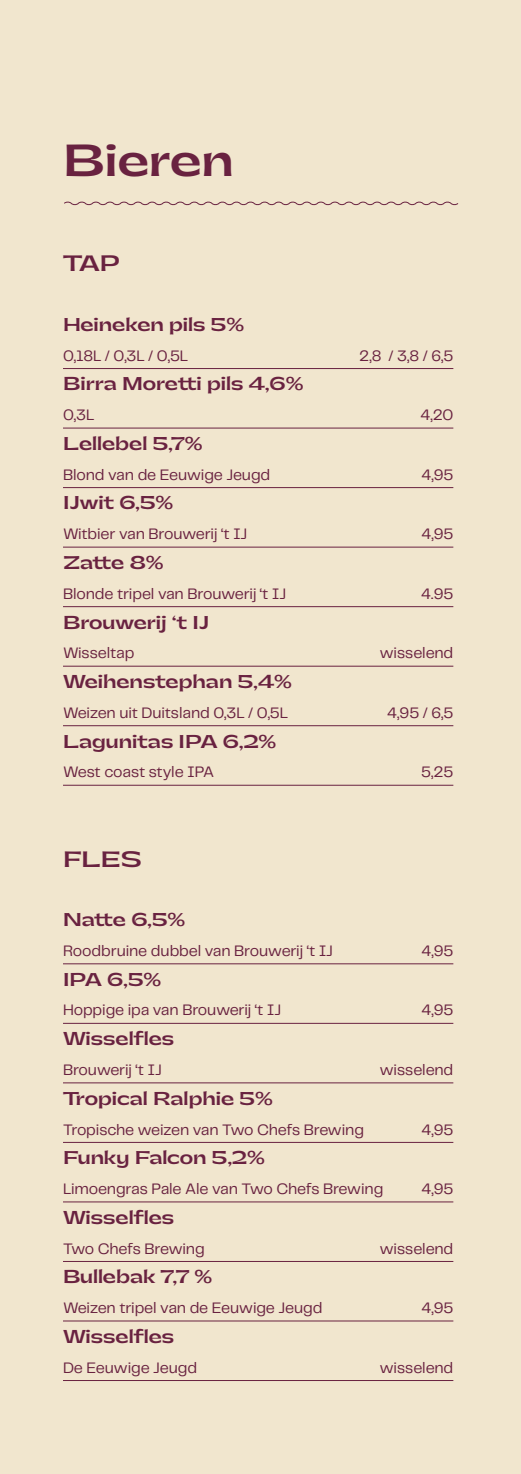
<style>
.page{position:relative;width:521px;height:1474px;background:#fff}
.page>*{position:absolute;margin:0;border:0;box-sizing:border-box;transform-origin:0 0}
.t1{font:700 42px "Gatwick";letter-spacing:-.01em;color:#692240}
.t2{font:700 21px "Gatwick";color:#692240}
.t3{font:700 17.5px "Gatwick";color:#692240}
.t4{font:15.75px "Telegraf";letter-spacing:-.01em;color:#692240}
</style>
<div class="page">
<div style="left:0;top:0;width:521px;height:1473px;background:#f1e6ce"></div>
<hr style="left:63px;top:368px;width:390px;height:1px;background:#692240">
<hr style="left:63px;top:428px;width:390px;height:1px;background:#692240">
<hr style="left:63px;top:487px;width:390px;height:1px;background:#692240">
<hr style="left:63px;top:547px;width:390px;height:1px;background:#692240">
<hr style="left:63px;top:606px;width:390px;height:1px;background:#692240">
<hr style="left:63px;top:666px;width:390px;height:1px;background:#692240">
<hr style="left:63px;top:725px;width:390px;height:1px;background:#692240">
<hr style="left:63px;top:785px;width:390px;height:1px;background:#692240">
<hr style="left:63px;top:963px;width:390px;height:1px;background:#692240">
<hr style="left:63px;top:1023px;width:390px;height:1px;background:#692240">
<hr style="left:63px;top:1082px;width:390px;height:1px;background:#692240">
<hr style="left:63px;top:1142px;width:390px;height:1px;background:#692240">
<hr style="left:63px;top:1201px;width:390px;height:1px;background:#692240">
<hr style="left:63px;top:1261px;width:390px;height:1px;background:#692240">
<hr style="left:63px;top:1320px;width:390px;height:1px;background:#692240">
<hr style="left:63px;top:1380px;width:390px;height:1px;background:#692240">
<svg style="left:64px;top:201px;width:395px;height:5px"></svg>
<p class="t1" style="left:63px;top:131px;width:172px">Bieren</p>
<p class="t2" style="left:63px;top:249px;width:58px">TAP</p>
<p class="t3" style="left:63px;top:312px;width:183px">Heineken pils 5%</p>
<p class="t4" style="left:63px;top:345px;width:127px">0,18L / 0,3L / 0,5L</p>
<p class="t4" style="left:359px;top:345px;width:96px">2,8 / 3,8 / 6,5</p>
<p class="t3" style="left:63px;top:372px;width:242px">Birra Moretti pils 4,6%</p>
<p class="t4" style="left:63px;top:404px;width:33px">0,3L</p>
<p class="t4" style="left:420px;top:404px;width:34px">4,20</p>
<p class="t3" style="left:63px;top:431px;width:141px">Lellebel 5,7%</p>
<p class="t4" style="left:63px;top:464px;width:209px">Blond van de Eeuwige Jeugd</p>
<p class="t4" style="left:421px;top:464px;width:33px">4,95</p>
<p class="t3" style="left:63px;top:491px;width:112px">IJwit 6,5%</p>
<p class="t4" style="left:63px;top:523px;width:186px">Witbier van Brouwerij ‘t IJ</p>
<p class="t4" style="left:421px;top:523px;width:33px">4,95</p>
<p class="t3" style="left:63px;top:550px;width:102px">Zatte 8%</p>
<p class="t4" style="left:63px;top:583px;width:225px">Blonde tripel van Brouwerij ‘t IJ</p>
<p class="t4" style="left:421px;top:583px;width:34px">4.95</p>
<p class="t3" style="left:63px;top:610px;width:148px">Brouwerij ‘t IJ</p>
<p class="t4" style="left:63px;top:642px;width:73px">Wisseltap</p>
<p class="t4" style="left:380px;top:642px;width:75px">wisselend</p>
<p class="t3" style="left:63px;top:669px;width:230px">Weihenstephan 5,4%</p>
<p class="t4" style="left:63px;top:702px;width:227px">Weizen uit Duitsland 0,3L / 0,5L</p>
<p class="t4" style="left:387px;top:702px;width:68px">4,95 / 6,5</p>
<p class="t3" style="left:63px;top:729px;width:215px">Lagunitas IPA 6,2%</p>
<p class="t4" style="left:63px;top:761px;width:152px">West coast style IPA</p>
<p class="t4" style="left:421px;top:761px;width:34px">5,25</p>
<p class="t2" style="left:63px;top:844px;width:80px">FLES</p>
<p class="t3" style="left:63px;top:907px;width:124px">Natte 6,5%</p>
<p class="t4" style="left:63px;top:940px;width:271px">Roodbruine dubbel van Brouwerij ‘t IJ</p>
<p class="t4" style="left:421px;top:940px;width:33px">4,95</p>
<p class="t3" style="left:63px;top:967px;width:100px">IPA 6,5%</p>
<p class="t4" style="left:63px;top:999px;width:219px">Hoppige ipa van Brouwerij ‘t IJ</p>
<p class="t4" style="left:421px;top:999px;width:33px">4,95</p>
<p class="t3" style="left:63px;top:1026px;width:113px">Wisselfles</p>
<p class="t4" style="left:63px;top:1059px;width:100px">Brouwerij ‘t IJ</p>
<p class="t4" style="left:380px;top:1059px;width:75px">wisselend</p>
<p class="t3" style="left:63px;top:1086px;width:211px">Tropical Ralphie 5%</p>
<p class="t4" style="left:63px;top:1118px;width:303px">Tropische weizen van Two Chefs Brewing</p>
<p class="t4" style="left:421px;top:1118px;width:33px">4,95</p>
<p class="t3" style="left:63px;top:1145px;width:203px">Funky Falcon 5,2%</p>
<p class="t4" style="left:63px;top:1178px;width:322px">Limoengras Pale Ale van Two Chefs Brewing</p>
<p class="t4" style="left:421px;top:1178px;width:33px">4,95</p>
<p class="t3" style="left:63px;top:1205px;width:113px">Wisselfles</p>
<p class="t4" style="left:63px;top:1237px;width:143px">Two Chefs Brewing</p>
<p class="t4" style="left:380px;top:1237px;width:75px">wisselend</p>
<p class="t3" style="left:63px;top:1264px;width:151px">Bullebak 7,7 %</p>
<p class="t4" style="left:63px;top:1297px;width:261px">Weizen tripel van de Eeuwige Jeugd</p>
<p class="t4" style="left:421px;top:1297px;width:33px">4,95</p>
<p class="t3" style="left:63px;top:1324px;width:113px">Wisselfles</p>
<p class="t4" style="left:63px;top:1356px;width:136px">De Eeuwige Jeugd</p>
<p class="t4" style="left:380px;top:1356px;width:75px">wisselend</p>
</div>
